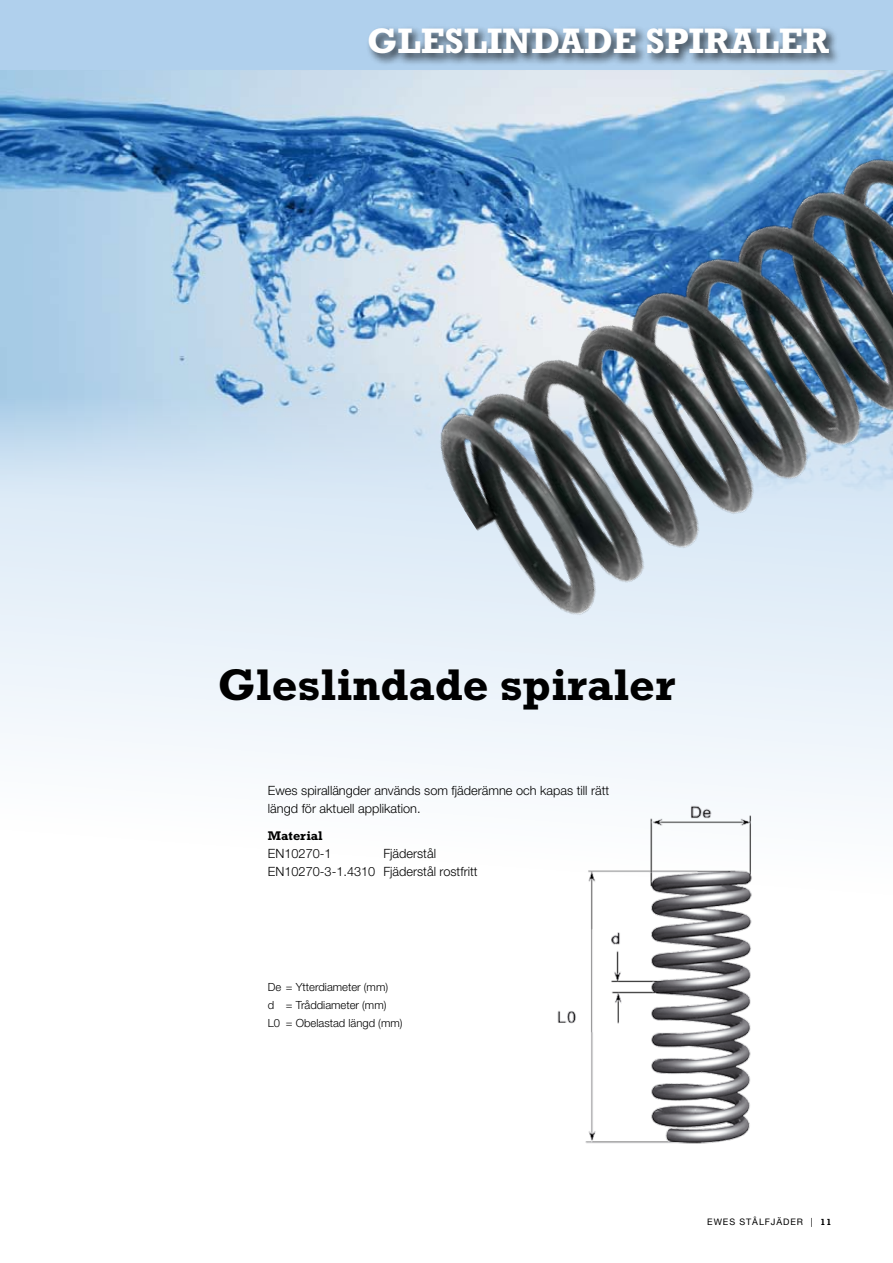
<style>
.page{position:relative;width:893px;height:1263px;background:#fff}
.page>*{position:absolute;margin:0;border:0;box-sizing:border-box;transform-origin:0 0}
.t1{font:700 45px "Rockwell";color:#000}
.t2{font:700 36px "Rockwell";color:#fff}
.t3{font:300 12.75px/18px "Helvetica Neue";color:#000}
.t4{font:300 11.25px/18px "Helvetica Neue";color:#000}
.t5{font:9px "Helvetica Neue";letter-spacing:.1em;color:#000}
.s1{font-family:"Rockwell";font-weight:700}
</style>
<div class="page">
<svg style="left:0;top:502px;width:893px;height:296px;fill:#eef5fb"></svg>
<img style="left:0;top:69px;width:893px;height:433px">
<img style="left:400px;top:122px;width:493px;height:559px">
<div style="left:0;top:0;width:893px;height:69px;background:#b0d0ed"></div>
<div style="left:365px;top:25px;width:476px;height:41px;background:#000;opacity:.75"></div>
<img style="left:557px;top:805px;width:195px;height:339px">
<p class="t2" style="left:367px;top:20px;width:464px">gleslindade spiraler</p>
<p class="t1" style="left:218px;top:658px;width:459px">Gleslindade spiraler</p>
<p class="t3" style="left:268px;top:781px;width:343px">Ewes spirallängder används som fjäderämne och kapas till rätt längd för aktuell applikation.</p>
<p class="t3" style="left:268px;top:826px;width:65px"><span class="s1">Material<br></span>EN10270-1</p>
<p class="t3" style="left:268px;top:844px;width:211px;text-indent:116px">Fjäderstål<br>EN10270-3-1.4310 Fjäderstål rostfritt</p>
<p class="t4" style="left:268px;top:978px;width:136px">De = Ytterdiameter (mm)<br>d = Tråddiameter (mm)<br>L0 = Obelastad längd (mm)</p>
<p class="t5" style="left:707px;top:1216px;width:126px">EWES STÅLFJÄDER | <span class="s1">11</span></p>
</div>
